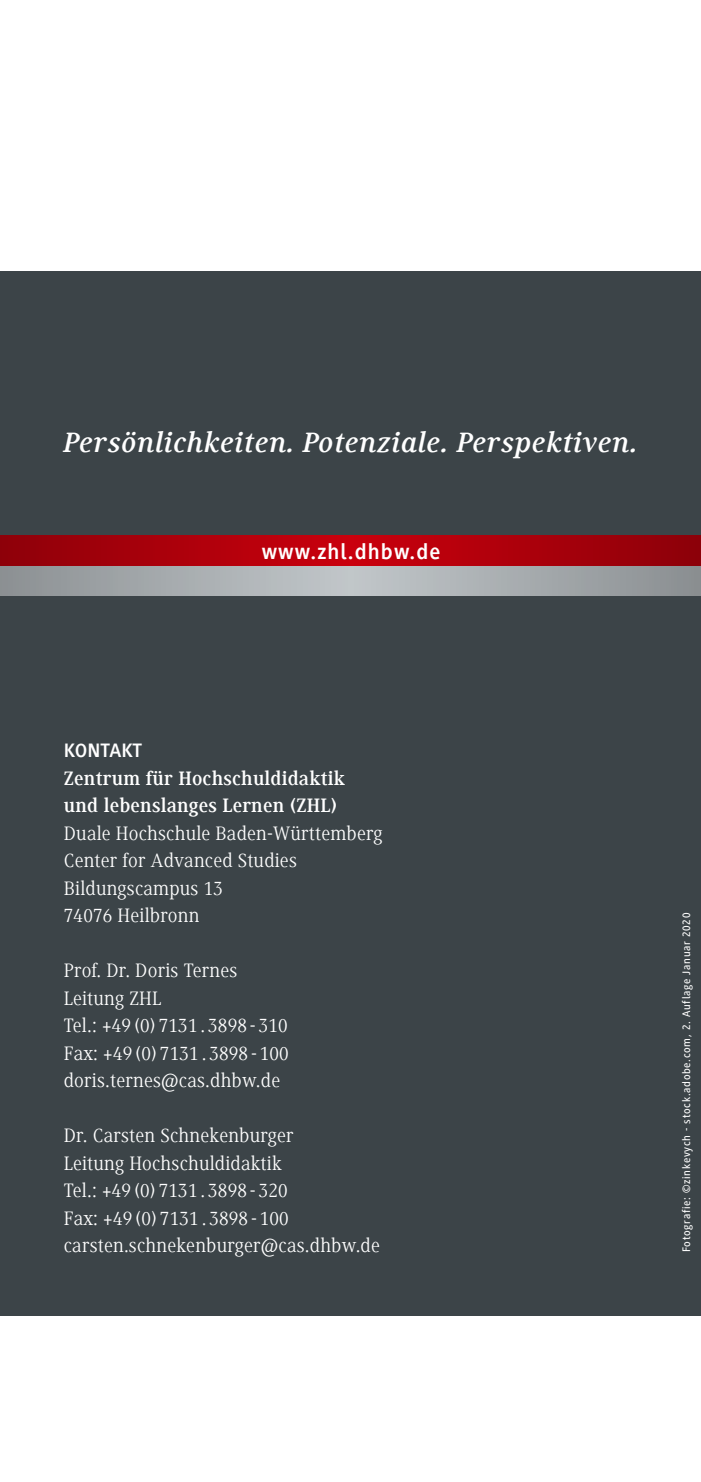
<style>
.page{position:relative;width:701px;height:1482px;background:#fff}
.page>*{position:absolute;margin:0;border:0;box-sizing:border-box;transform-origin:0 0}
.t1{font:italic 700 28.75px "Generis Serif Com";letter-spacing:.02em;color:#fff}
.t2{font:700 22.5px "Generis Sans Com";letter-spacing:.05em;color:#fff}
.t3{font:20px/27.5px "Generis Serif Com";letter-spacing:.01em;color:#fff}
.t4{font:700 20px/27.5px "Generis Serif Com";letter-spacing:.01em;color:#fff}
.t5{font:700 20px "Generis Sans Com";letter-spacing:-.005em;color:#fff}
.t6{font:500 11.25px "Generis Sans Com";letter-spacing:.06em;color:#fff}
</style>
<div class="page">
<div style="left:0;top:272px;width:700px;height:1044px;background:#3c4448"></div>
<svg style="left:0;top:566px;width:700px;height:30px"></svg>
<svg style="left:0;top:536px;width:700px;height:30px"></svg>
<h1 class="t1" style="left:64px;top:426px;width:575px">Persönlichkeiten. Potenziale. Perspektiven.</h1>
<p class="t2" style="left:261px;top:539px;width:180px">www.zhl.dhbw.de</p>
<p class="t5" style="left:64px;top:739px;width:80px">KONTAKT</p>
<p class="t4" style="left:64px;top:764px;width:282px">Zentrum für Hochschuldidaktik und lebenslanges Lernen (ZHL)</p>
<p class="t3" style="left:64px;top:819px;width:320px">Duale Hochschule Baden-Württemberg<br>Center for Advanced Studies<br>Bildungscampus 13<br>74076 Heilbronn</p>
<p class="t3" style="left:64px;top:957px;width:226px">Prof. Dr. Doris Ternes<br>Leitung ZHL<br>Tel.: +49 (0) 7131. 3898- 310<br>Fax: +49 (0) 7131. 3898- 100 doris.ternes@cas.dhbw.de</p>
<p class="t3" style="left:64px;top:1122px;width:317px">Dr. Carsten Schnekenburger<br>Leitung Hochschuldidaktik<br>Tel.: +49 (0) 7131. 3898- 320<br>Fax: +49 (0) 7131. 3898- 100 carsten.schnekenburger@cas.dhbw.de</p>
<p class="t6" style="left:680px;top:1252px;width:341px;rotate:-90deg">Fotografie: ©zinkevych - stock.adobe.com, 2. Auflage Januar 2020</p>
</div>
